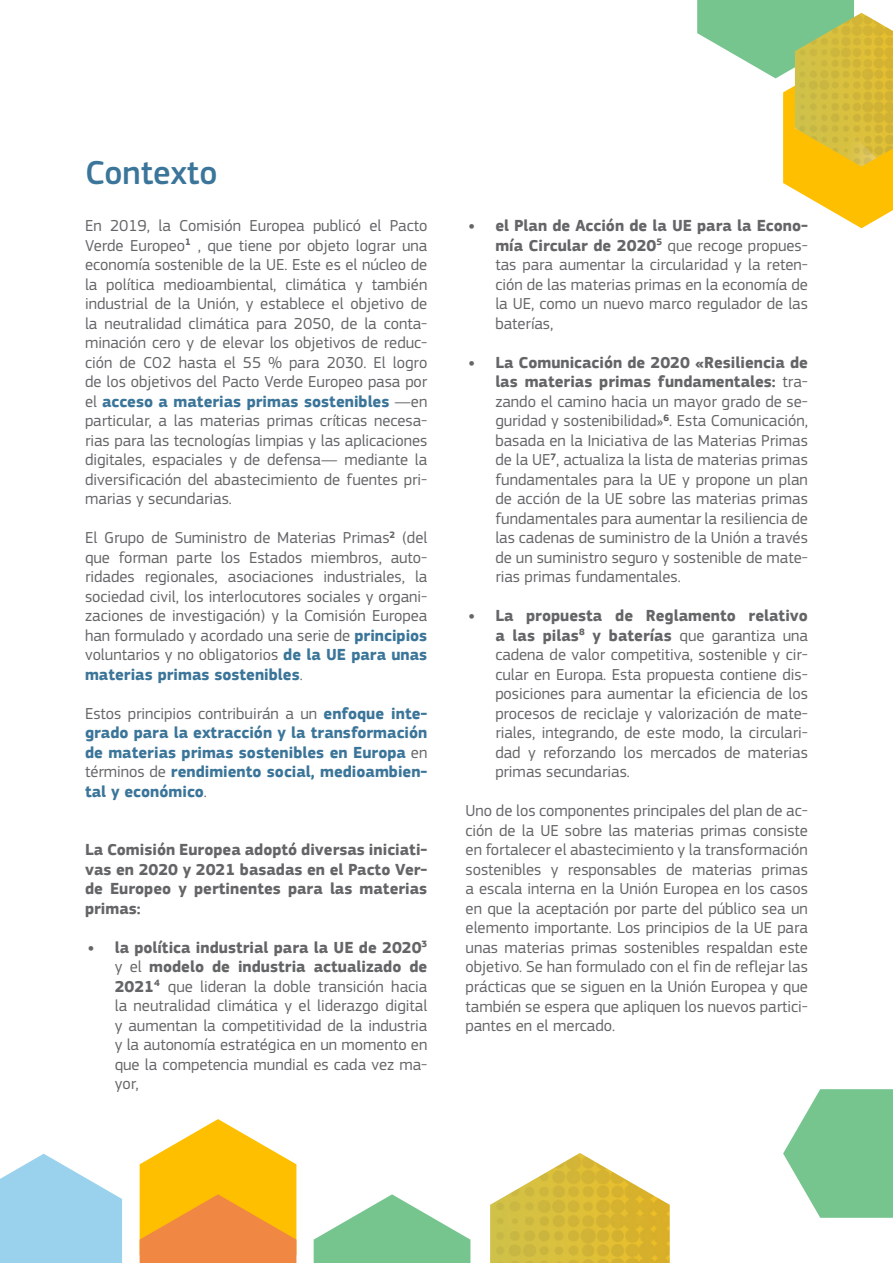
<style>
.page{position:relative;width:893px;height:1263px;background:#fff}
.page>*{position:absolute;margin:0;border:0;box-sizing:border-box;transform-origin:0 0}
.t1{font:500 34.5px "EC Square Sans Pro";color:#3b7599}
.t2{font:16.5px/19.5px "EC Square Sans Pro";color:#646567;text-align:justify}
.t3{font:700 16.5px/19.5px "EC Square Sans Pro";color:#3b7599;text-align:justify}
.t4{font:700 16.5px/19.5px "EC Square Sans Pro";color:#646567;text-align:justify}
.s1{font-weight:700;color:#3b7599}
.s2{font-weight:400;color:#646567}
.s3{font-weight:700}
</style>
<div class="page">
<svg style="left:697px;top:0;width:196px;height:228px"></svg>
<img style="left:795px;top:13px;width:98px;height:154px">
<svg style="left:0;top:1154px;width:122px;height:109px"></svg>
<svg style="left:140px;top:1119px;width:156px;height:144px"></svg>
<svg style="left:314px;top:1194px;width:156px;height:69px"></svg>
<svg style="left:783px;top:1089px;width:110px;height:129px"></svg>
<img style="left:490px;top:1153px;width:180px;height:110px">
<h1 class="t1" style="left:85px;top:152px;width:134px">Contexto</h1>
<p class="t2" style="left:85px;top:216px;width:344px">En 2019, la Comisión Europea publicó el Pacto Verde Europeo<sup>1</sup> , que tiene por objeto lograr una economía sostenible de la UE. Este es el núcleo de la política medioambiental, climática y también industrial de la Unión, y establece el objetivo de la neutralidad climática para 2050, de la conta&shy;minación cero y de elevar los objetivos de reduc&shy;ción de CO2 hasta el 55 % para 2030. El logro de los objetivos del Pacto Verde Europeo pasa por el <span class="s1">acceso a materias primas sostenibles</span> —en particular, a las materias primas críticas necesa&shy;rias para las tecnologías limpias y las aplicaciones digitales, espaciales y de defensa— mediante la diversificación del abastecimiento de fuentes pri&shy;marias y secundarias.</p>
<p class="t2" style="left:85px;top:528px;width:344px">El Grupo de Suministro de Materias Primas<sup>2</sup> (del que forman parte los Estados miembros, auto&shy;ridades regionales, asociaciones industriales, la sociedad civil, los interlocutores sociales y organi&shy;zaciones de investigación) y la Comisión Europea han formulado y acordado una serie de <span class="s1">principios </span>voluntarios y no obligatorios <span class="s1">de la UE para unas materias primas sostenibles</span>.</p>
<p class="t3" style="left:85px;top:704px;width:344px"><span class="s2">Estos principios contribuirán a un</span> enfoque inte&shy;grado para la extracción y la transformación de materias primas sostenibles en Europa <span class="s2">en términos de</span> rendimiento social, medioambien&shy;tal y económico<span class="s2">.</span></p>
<p class="t4" style="left:85px;top:841px;width:344px">La Comisión Europea adoptó diversas iniciati&shy;vas en 2020 y 2021 basadas en el Pacto Ver&shy;de Europeo y pertinentes para las materias primas:</p>
<p class="t2" style="left:115px;top:938px;width:314px;text-indent:-27px"><span class="s3">• la política industrial para la UE de 2020</span><sup>3 </sup>y el <span class="s3">modelo de industria actualizado de 2021</span><sup>4</sup> que lideran la doble transición hacia la neutralidad climática y el liderazgo digital y aumentan la competitividad de la industria y la autonomía estratégica en un momento en que la competencia mundial es cada vez ma&shy;yor,</p>
<p class="t2" style="left:495px;top:216px;width:314px;text-indent:-27px"><span class="s3">• el Plan de Acción de la UE para la Econo&shy;mía Circular de 2020</span><sup>5</sup> que recoge propues&shy;tas para aumentar la circularidad y la reten&shy;ción de las materias primas en la economía de la UE, como un nuevo marco regulador de las baterías,</p>
<p class="t2" style="left:495px;top:353px;width:314px;text-indent:-27px"><span class="s3">• La Comunicación de 2020 «Resiliencia de las materias primas fundamentales:</span> tra&shy;zando el camino hacia un mayor grado de se&shy;guridad y sostenibilidad»<sup>6</sup>. Esta Comunicación, basada en la Iniciativa de las Materias Primas de la UE<sup>7</sup>, actualiza la lista de materias primas fundamentales para la UE y propone un plan de acción de la UE sobre las materias primas fundamentales para aumentar la resiliencia de las cadenas de suministro de la Unión a través de un suministro seguro y sostenible de mate&shy;rias primas fundamentales.</p>
<p class="t2" style="left:495px;top:606px;width:314px;text-indent:-27px"><span class="s3">• La propuesta de Reglamento relativo a las pilas</span><sup>8</sup> <span class="s3">y baterías</span> que garantiza una cadena de valor competitiva, sostenible y cir&shy;cular en Europa. Esta propuesta contiene dis&shy;posiciones para aumentar la eficiencia de los procesos de reciclaje y valorización de mate&shy;riales, integrando, de este modo, la circulari&shy;dad y reforzando los mercados de materias primas secundarias.</p>
<p class="t2" style="left:466px;top:801px;width:344px">Uno de los componentes principales del plan de ac&shy;ción de la UE sobre las materias primas consiste en fortalecer el abastecimiento y la transformación sostenibles y responsables de materias primas a escala interna en la Unión Europea en los casos en que la aceptación por parte del público sea un elemento importante. Los principios de la UE para unas materias primas sostenibles respaldan este objetivo. Se han formulado con el fin de reflejar las prácticas que se siguen en la Unión Europea y que también se espera que apliquen los nuevos partici&shy;pantes en el mercado.</p>
</div>
